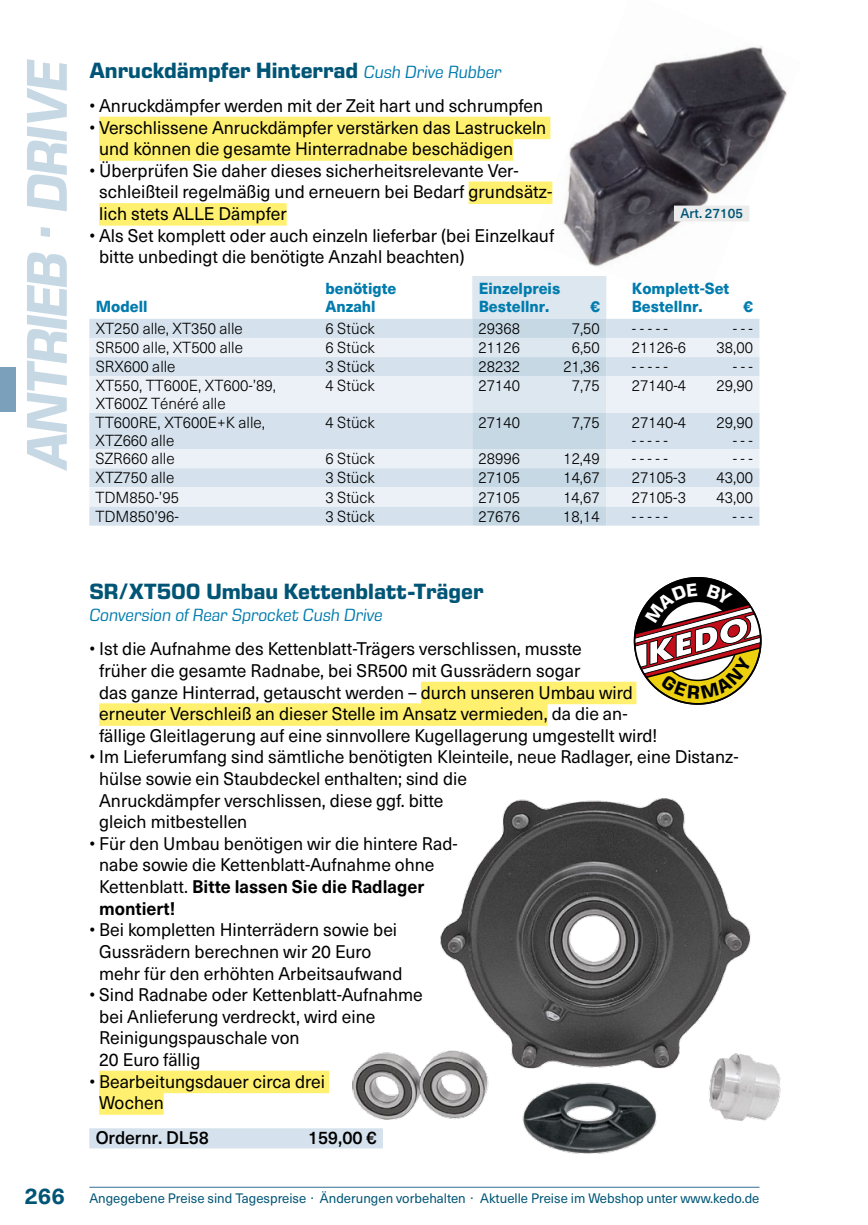
<style>
.page{position:relative;width:868px;height:1225px;background:#fff}
.page>*{position:absolute;margin:0;border:0;box-sizing:border-box;transform-origin:0 0}
.t1{font:italic 700 58.5px "Eurostile Next Pro";letter-spacing:-.02em;color:#c7d8e5}
.t2{font:700 22.5px "Eurostile Next Pro";color:#005576}
.t3{font:18px/21.6px "Neue Haas Unica Pro";color:#000}
.t4{font:italic 18px "Eurostile Next Pro";color:#007bad}
.t5{font:500 18px "Neue Haas Unica Pro";letter-spacing:-.005em;color:#000}
.t6{font:300 15.75px/18px "Neue Haas Unica Pro";color:#000}
.t7{font:800 15.75px/18px "Neue Haas Unica Pro";color:#007bad}
.t8{font:13.5px "Neue Haas Unica Pro";color:#005576}
.t9{font:500 13.5px "Neue Haas Unica Pro";color:#005576}
.s1{font-weight:400;font-style:italic;font-size:18px;color:#007bad}
.s2{font-weight:700}
.s3{font-weight:700;font-size:22.5px}
</style>
<div class="page">
<hr style="left:89px;top:1186px;width:670px;height:1px;background:#4a7f9f">
<div style="left:0;top:367px;width:16px;height:45px;background:#7ba0bb"></div>
<img style="left:352px;top:798px;width:428px;height:355px">
<div style="left:421px;top:681px;width:215px;height:23px;background:#fff16f"></div>
<div style="left:99px;top:703px;width:448px;height:23px;background:#fff16f"></div>
<div style="left:99px;top:1070px;width:230px;height:23px;background:#fff16f"></div>
<div style="left:99px;top:1092px;width:65px;height:22px;background:#fff16f"></div>
<div style="left:89px;top:1128px;width:294px;height:20px;background:#d5e1ec"></div>
<img style="left:531px;top:46px;width:256px;height:264px">
<div style="left:99px;top:117px;width:451px;height:22px;background:#fff16f"></div>
<div style="left:99px;top:138px;width:414px;height:23px;background:#fff16f"></div>
<div style="left:468px;top:181px;width:84px;height:23px;background:#fff16f"></div>
<div style="left:99px;top:203px;width:187px;height:23px;background:#fff16f"></div>
<div style="left:89px;top:319px;width:670px;height:206px;background:#d5e1ec"></div>
<svg style="left:472px;top:276px;width:134px;height:249px;background:#d3e0eb"></svg>
<svg style="left:89px;top:338px;width:670px;height:168px;background:#dee8f0"></svg>
<div style="left:674px;top:206px;width:75px;height:15px;background:#ececec"></div>
<svg style="left:627px;top:577px;width:135px;height:128px"></svg>
<h1 class="t1" style="left:14px;top:469px;width:412px;rotate:-90deg">Antrieb · Drive</h1>
<p class="t2" style="left:89px;top:57px;width:413px">Anruckdämpfer Hinterrad <span class="s1">Cush Drive Rubber</span></p>
<p class="t3" style="left:89px;top:95px;width:455px">• Anruckdämpfer werden mit der Zeit hart und schrumpfen</p>
<p class="t3" style="left:99px;top:117px;width:448px;text-indent:-10px">• Verschlissene Anruckdämpfer verstärken das Lastruckeln und können die gesamte Hinterradnabe beschädigen</p>
<p class="t3" style="left:99px;top:160px;width:454px;text-indent:-10px">• Überprüfen Sie daher dieses sicherheitsrelevante Ver&shy;schleißteil regelmäßig und erneuern bei Bedarf grundsätz&shy;lich stets ALLE Dämpfer</p>
<p class="t3" style="left:99px;top:225px;width:456px;text-indent:-10px">• Als Set komplett oder auch einzeln lieferbar (bei Einzelkauf bitte unbedingt die benötigte Anzahl beachten)</p>
<p class="t7" style="left:96px;top:298px;width:53px">Modell</p>
<p class="t7" style="left:325px;top:280px;width:72px">benötigte<br>Anzahl</p>
<p class="t7" style="left:478px;top:280px;width:83px">Einzelpreis<br>Bestellnr.</p>
<p class="t7" style="left:590px;top:298px;width:11px">€</p>
<p class="t9" style="left:680px;top:205px;width:64px">Art. 27105</p>
<p class="t7" style="left:631px;top:280px;width:99px">Komplett-Set<br>Bestellnr.</p>
<p class="t7" style="left:743px;top:298px;width:11px">€</p>
<p class="t6" style="left:96px;top:320px;width:148px">XT250 alle, XT350 alle</p>
<p class="t6" style="left:325px;top:320px;width:51px">6 Stück</p>
<p class="t6" style="left:478px;top:320px;width:43px">29368</p>
<p class="t6" style="left:571px;top:320px;width:30px">7,50</p>
<p class="t6" style="left:631px;top:320px;width:38px">- - - - -</p>
<p class="t6" style="left:732px;top:320px;width:22px">- - -</p>
<p class="t6" style="left:96px;top:339px;width:149px">SR500 alle, XT500 alle</p>
<p class="t6" style="left:325px;top:339px;width:51px">6 Stück</p>
<p class="t6" style="left:478px;top:339px;width:43px">21126</p>
<p class="t6" style="left:571px;top:339px;width:30px">6,50</p>
<p class="t6" style="left:631px;top:339px;width:56px">21126-6</p>
<p class="t6" style="left:716px;top:339px;width:38px">38,00</p>
<p class="t6" style="left:96px;top:358px;width:81px">SRX600 alle</p>
<p class="t6" style="left:325px;top:358px;width:51px">3 Stück</p>
<p class="t6" style="left:478px;top:358px;width:43px">28232</p>
<p class="t6" style="left:563px;top:358px;width:38px">21,36</p>
<p class="t6" style="left:631px;top:358px;width:38px">- - - - -</p>
<p class="t6" style="left:732px;top:358px;width:22px">- - -</p>
<p class="t6" style="left:96px;top:377px;width:182px">XT550, TT600E, XT600-’89,<br>XT600Z Ténéré alle</p>
<p class="t6" style="left:325px;top:377px;width:51px">4 Stück</p>
<p class="t6" style="left:478px;top:377px;width:43px">27140</p>
<p class="t6" style="left:571px;top:377px;width:30px">7,75</p>
<p class="t6" style="left:631px;top:377px;width:56px">27140-4</p>
<p class="t6" style="left:716px;top:377px;width:38px">29,90</p>
<p class="t6" style="left:96px;top:413px;width:171px">TT600RE, XT600E+K alle,<br>XTZ660 alle</p>
<p class="t6" style="left:325px;top:413px;width:51px">4 Stück</p>
<p class="t6" style="left:478px;top:413px;width:43px">27140</p>
<p class="t6" style="left:571px;top:413px;width:30px">7,75</p>
<p class="t6" style="left:631px;top:413px;width:56px">27140-4</p>
<p class="t6" style="left:716px;top:413px;width:38px">29,90</p>
<p class="t6" style="left:732px;top:431px;width:22px">- - -</p>
<p class="t6" style="left:631px;top:431px;width:38px">- - - - -</p>
<p class="t6" style="left:96px;top:450px;width:80px">SZR660 alle</p>
<p class="t6" style="left:325px;top:450px;width:51px">6 Stück</p>
<p class="t6" style="left:478px;top:450px;width:43px">28996</p>
<p class="t6" style="left:563px;top:450px;width:38px">12,49</p>
<p class="t6" style="left:631px;top:450px;width:38px">- - - - -</p>
<p class="t6" style="left:732px;top:450px;width:22px">- - -</p>
<p class="t6" style="left:96px;top:469px;width:80px">XTZ750 alle</p>
<p class="t6" style="left:325px;top:469px;width:51px">3 Stück</p>
<p class="t6" style="left:478px;top:469px;width:43px">27105</p>
<p class="t6" style="left:563px;top:469px;width:38px">14,67</p>
<p class="t6" style="left:631px;top:469px;width:56px">27105-3</p>
<p class="t6" style="left:716px;top:469px;width:38px">43,00</p>
<p class="t6" style="left:96px;top:488px;width:85px">TDM850-’95</p>
<p class="t6" style="left:325px;top:488px;width:51px">3 Stück</p>
<p class="t6" style="left:478px;top:488px;width:43px">27105</p>
<p class="t6" style="left:563px;top:488px;width:38px">14,67</p>
<p class="t6" style="left:631px;top:488px;width:56px">27105-3</p>
<p class="t6" style="left:716px;top:488px;width:38px">43,00</p>
<p class="t6" style="left:96px;top:507px;width:85px">TDM850’96-</p>
<p class="t6" style="left:325px;top:507px;width:51px">3 Stück</p>
<p class="t6" style="left:478px;top:507px;width:43px">27676</p>
<p class="t6" style="left:563px;top:507px;width:38px">18,14</p>
<p class="t6" style="left:631px;top:507px;width:38px">- - - - -</p>
<p class="t6" style="left:732px;top:507px;width:22px">- - -</p>
<p class="t2" style="left:89px;top:579px;width:396px">SR/XT500 Umbau Kettenblatt-Träger</p>
<p class="t4" style="left:89px;top:605px;width:295px">Conversion of Rear Sprocket Cush Drive</p>
<p class="t3" style="left:99px;top:638px;width:559px;text-indent:-10px">• Ist die Aufnahme des Kettenblatt-Trägers verschlissen, musste<br>früher die gesamte Radnabe, bei SR500 mit Gussrädern sogar<br>das ganze Hinterrad, getauscht werden – durch unseren Umbau wird erneuter Verschleiß an dieser Stelle im Ansatz vermieden, da die an&shy;fällige Gleitlagerung auf eine sinnvollere Kugellagerung umgestellt wird!</p>
<p class="t3" style="left:99px;top:746px;width:639px;text-indent:-10px">• Im Lieferumfang sind sämtliche benötigten Kleinteile, neue Radlager, eine Distanz&shy;hülse sowie ein Staubdeckel enthalten; sind die<br>Anruckdämpfer verschlissen, diese ggf. bitte<br>gleich mitbestellen</p>
<p class="t3" style="left:99px;top:833px;width:360px;text-indent:-10px">• Für den Umbau benötigen wir die hintere Rad&shy;nabe sowie die Kettenblatt-Aufnahme ohne Kettenblatt. <span class="s2">Bitte lassen Sie die Radlager montiert!</span></p>
<p class="t3" style="left:99px;top:919px;width:305px;text-indent:-10px">• Bei kompletten Hinterrädern sowie bei<br>Gussrädern berechnen wir 20 Euro mehr für den erhöhten Arbeitsaufwand</p>
<p class="t3" style="left:99px;top:984px;width:325px;text-indent:-10px">• Sind Radnabe oder Kettenblatt-Aufnahme bei Anlieferung verdreckt, wird eine<br>Reinigungspauschale von<br>20 Euro fällig</p>
<p class="t3" style="left:99px;top:1070px;width:227px;text-indent:-10px">• Bearbeitungsdauer circa drei<br>Wochen</p>
<p class="t5" style="left:96px;top:1126px;width:115px">Ordernr. DL58</p>
<p class="t5" style="left:308px;top:1126px;width:70px">159,00 €</p>
<p class="t8" style="left:24px;top:1190px;width:736px"><span class="s3">266</span> Angegebene Preise sind Tagespreise · Änderungen vorbehalten · Aktuelle Preise im Webshop unter www.kedo.de</p>
</div>
